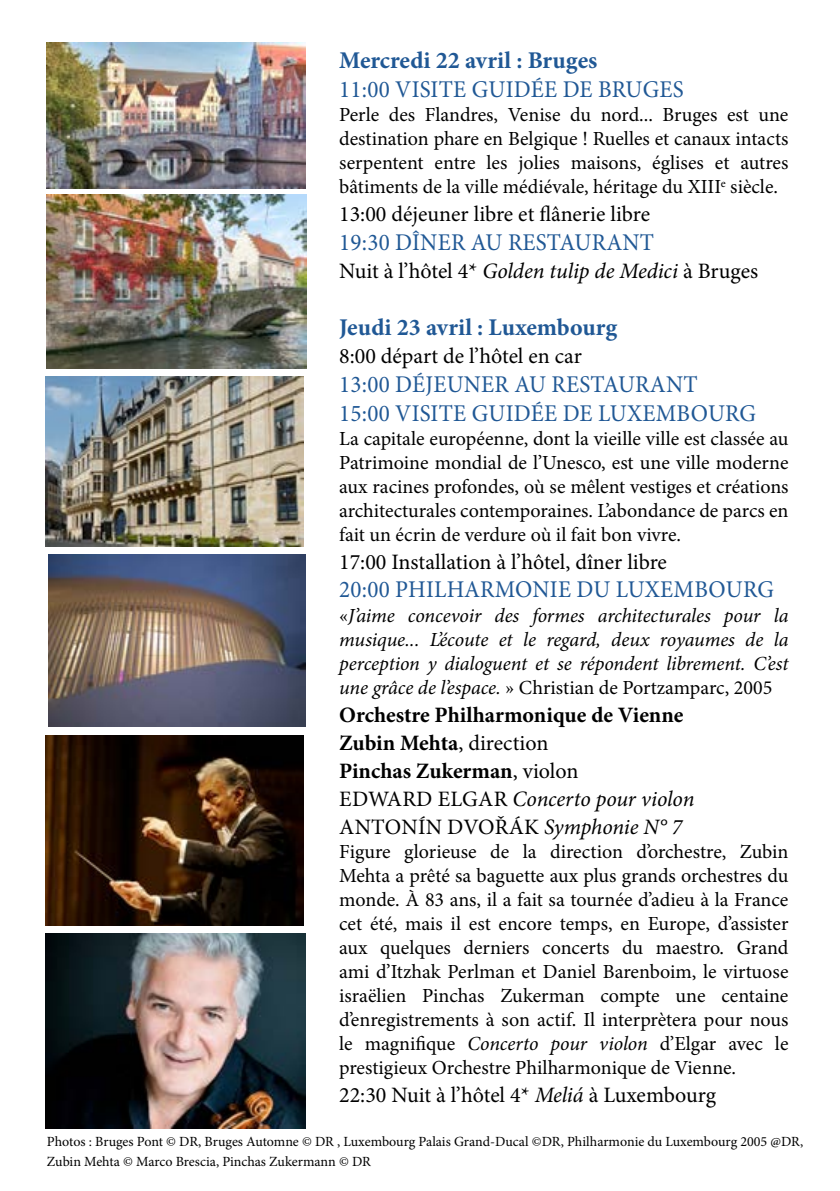
<style>
.page{position:relative;width:840px;height:1191px;background:#fff}
.page>*{position:absolute;margin:0;border:0;box-sizing:border-box;transform-origin:0 0}
.t1{font:24px/28.8px "Minion Pro";letter-spacing:.01em;color:#205895;scale:.96 1}
.t2{font:700 24px "Minion Pro";color:#205895}
.t3{font:22px "Minion Pro";letter-spacing:-.005em;color:#000}
.t4{font:700 22px/28px "Minion Pro";color:#000}
.t5{font:20px/24px "Minion Pro";color:#000;text-align:justify}
.t6{font:italic 20px/24px "Minion Pro";letter-spacing:-.005em;color:#000;text-align:justify}
.t7{font:14px/20px "Minion Pro";letter-spacing:-.005em;color:#000}
.s1{font-style:italic}
.s2{font-style:normal}
.s3{font-weight:400}
.s4{font-weight:400;font-style:italic}
</style>
<div class="page">
<img style="left:46px;top:43px;width:259px;height:145px">
<img style="left:46px;top:195px;width:260px;height:173px">
<img style="left:45px;top:933px;width:260px;height:195px">
<img style="left:45px;top:376px;width:258px;height:170px">
<img style="left:48px;top:555px;width:257px;height:171px">
<img style="left:45px;top:735px;width:258px;height:190px">
<p class="t2" style="left:339px;top:44px;width:259px">Mercredi 22 avril : Bruges</p>
<p class="t1" style="left:339px;top:75px;width:360px">11:00 VISITE GUIDÉE DE BRUGES</p>
<p class="t5" style="left:339px;top:103px;width:450px">Perle des Flandres, Venise du nord... Bruges est une destination phare en Belgique ! Ruelles et canaux intacts serpentent entre les jolies maisons, églises et autres bâtiments de la ville médiévale, héritage du XIII<sup>e</sup> siècle.</p>
<p class="t3" style="left:339px;top:200px;width:312px">13:00 déjeuner libre et flânerie libre</p>
<p class="t1" style="left:339px;top:228px;width:329px">19:30 DÎNER AU RESTAURANT</p>
<p class="t3" style="left:339px;top:256px;width:420px">Nuit à l’hôtel 4* <span class="s1">Golden tulip de Medici</span> à Bruges</p>
<p class="t2" style="left:339px;top:310px;width:279px">Jeudi 23 avril : Luxembourg</p>
<p class="t3" style="left:339px;top:341px;width:244px">8:00 départ de l’hôtel en car</p>
<p class="t1" style="left:339px;top:370px;width:435px">13:00 DÉJEUNER AU RESTAURANT<br>15:00 VISITE GUIDÉE DE LUXEMBOURG</p>
<p class="t5" style="left:339px;top:426px;width:450px">La capitale européenne, dont la vieille ville est classée au Patrimoine mondial de l’Unesco, est une ville moderne aux racines profondes, où se mêlent vestiges et créations architecturales contemporaines. L’abondance de parcs en fait un écrin de verdure où il fait bon vivre.</p>
<p class="t3" style="left:339px;top:547px;width:329px">17:00 Installation à l’hôtel, dîner libre</p>
<p class="t1" style="left:339px;top:575px;width:454px">20:00 PHILHARMONIE DU LUXEMBOURG</p>
<p class="t6" style="left:339px;top:603px;width:450px"><span class="s2">«</span>J’aime concevoir des formes architecturales pour la musique... L’écoute et le regard, deux royaumes de la perception y dialoguent et se répondent librement. C’est une grâce de l’espace. <span class="s2">» Christian de Portzamparc, 2005</span></p>
<p class="t4" style="left:339px;top:700px;width:356px">Orchestre Philharmonique de Vienne<br>Zubin Mehta<span class="s3">, direction<br></span>Pinchas Zukerman<span class="s3">, violon<br>EDWARD ELGAR</span> <span class="s4">Concerto pour violon<br></span><span class="s3">ANTONÍN DVOŘÁK</span> <span class="s4">Symphonie N° 7</span></p>
<p class="t5" style="left:339px;top:839px;width:450px">Figure glorieuse de la direction d’orchestre, Zubin Mehta a prêté sa baguette aux plus grands orchestres du monde. À 83 ans, il a fait sa tournée d’adieu à la France cet été, mais il est encore temps, en Europe, d’assister aux quelques derniers concerts du maestro. Grand ami d’Itzhak Perlman et Daniel Barenboim, le virtuose israëlien Pinchas Zukerman compte une centaine d’enregistrements à son actif. Il interprètera pour nous le magnifique <span class="s1">Concerto pour violon</span> d’Elgar avec le prestigieux Orchestre Philharmonique de Vienne.</p>
<p class="t3" style="left:339px;top:1080px;width:378px">22:30 Nuit à l’hôtel 4* <span class="s1">Meliá</span> à Luxembourg</p>
<p class="t7" style="left:47px;top:1131px;width:757px">Photos : Bruges Pont © DR, Bruges Automne © DR , Luxembourg Palais Grand-Ducal ©DR, Philharmonie du Luxembourg 2005 @DR,<br>Zubin Mehta © Marco Brescia, Pinchas Zukermann © DR</p>
</div>
